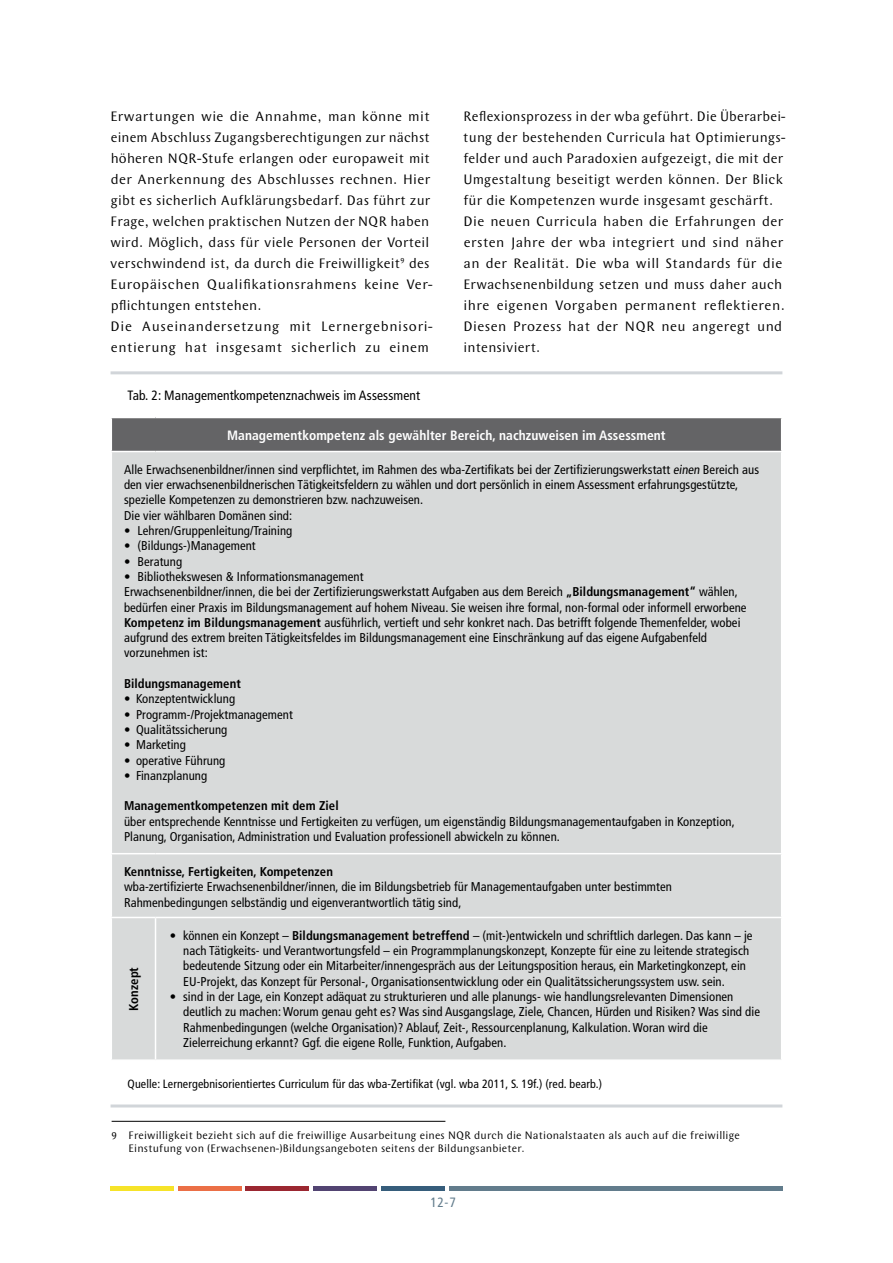
<style>
.page{position:relative;width:893px;height:1263px;background:#fff}
.page>*{position:absolute;margin:0;border:0;box-sizing:border-box;transform-origin:0 0}
.t1{font:14.25px/21px "Wunderlich";letter-spacing:.015em;color:#000}
.t2{font:700 condensed 13.5px "Frutiger LT Std";letter-spacing:.005em;color:#fff}
.t3{font:condensed 13.5px "Frutiger LT Std";letter-spacing:.01em;color:#000}
.t4{font:condensed 13.5px "Frutiger LT Std";color:#627c8c}
.t5{font:condensed 12.75px/15.3px "Frutiger LT Std";letter-spacing:.005em;color:#000}
.t6{font:700 condensed 12.75px "Frutiger LT Std";letter-spacing:.005em;color:#000}
.t7{font:condensed 12px "Frutiger LT Std";letter-spacing:.01em;color:#000}
.t8{font:11.25px/13.5px "Wunderlich";letter-spacing:.015em;color:#000}
.s1{font-weight:700}
</style>
<div class="page">
<div style="left:111px;top:1186px;width:63px;height:5px;background:#f6e329"></div>
<div style="left:178px;top:1186px;width:64px;height:5px;background:#eb6f46"></div>
<div style="left:246px;top:1186px;width:63px;height:5px;background:#9b2731"></div>
<div style="left:313px;top:1186px;width:64px;height:5px;background:#524472"></div>
<div style="left:381px;top:1186px;width:63px;height:5px;background:#365d7b"></div>
<div style="left:449px;top:1186px;width:333px;height:5px;background:#627c8c"></div>
<hr style="left:111px;top:371px;width:671px;height:3px;background:#d1d5d9">
<hr style="left:111px;top:1104px;width:671px;height:3px;background:#d1d5d9">
<div style="left:111px;top:417px;width:671px;height:34px;background:#646466"></div>
<div style="left:112px;top:452px;width:669px;height:607px;background:#d8dada"></div>
<hr style="left:111px;top:417px;width:45px;height:1px;background:#fff">
<hr style="left:111px;top:418px;width:1px;height:33px;background:#fff">
<hr style="left:156px;top:417px;width:626px;height:1px;background:#fff">
<hr style="left:781px;top:418px;width:1px;height:33px;background:#fff">
<hr style="left:111px;top:853px;width:45px;height:1px;background:#fff">
<hr style="left:156px;top:853px;width:626px;height:1px;background:#fff">
<hr style="left:111px;top:917px;width:45px;height:1px;background:#fff">
<hr style="left:156px;top:917px;width:626px;height:1px;background:#fff">
<hr style="left:155px;top:918px;width:1px;height:141px;background:#fff">
<hr style="left:112px;top:1121px;width:333px;height:1px;background:#000">
<p class="t1" style="left:110px;top:106px;width:324px">Erwartungen wie die Annahme, man könne mit einem Abschluss Zugangsberechtigungen zur nächst höheren NQR-Stufe erlangen oder europaweit mit der Anerkennung des Abschlusses rechnen. Hier gibt es sicherlich Aufklärungsbedarf. Das führt zur Frage, welchen praktischen Nutzen der NQR haben wird. Möglich, dass für viele Personen der Vorteil verschwindend ist, da durch die Freiwilligkeit<sup>9</sup> des Europäischen Qualifikationsrahmens keine Ver&shy;pflichtungen entstehen.<br>Die Auseinandersetzung mit Lernergebnisori&shy;entierung hat insgesamt sicherlich zu einem</p>
<p class="t1" style="left:463px;top:106px;width:324px">Reflexionsprozess in der wba geführt. Die Überarbei&shy;tung der bestehenden Curricula hat Optimierungs&shy;felder und auch Paradoxien aufgezeigt, die mit der Umgestaltung beseitigt werden können. Der Blick für die Kompetenzen wurde insgesamt geschärft.<br>Die neuen Curricula haben die Erfahrungen der ersten Jahre der wba integriert und sind näher an der Realität. Die wba will Standards für die Erwachsenenbildung setzen und muss daher auch ihre eigenen Vorgaben permanent reflektieren.<br>Diesen Prozess hat der NQR neu angeregt und intensiviert.</p>
<p class="t3" style="left:128px;top:387px;width:294px">Tab. 2: Managementkompetenznachweis im Assessment</p>
<p class="t2" style="left:227px;top:427px;width:440px">Managementkompetenz als gewählter Bereich, nachzuweisen im Assessment</p>
<p class="t5" style="left:124px;top:462px;width:636px">Alle Erwachsenenbildner/innen sind verpflichtet, im Rahmen des wba-Zertifikats bei der Zertifizierungswerkstatt einen Bereich aus den vier erwachsenenbildnerischen Tätigkeitsfeldern zu wählen und dort persönlich in einem Assessment erfahrungsgestützte, spezielle Kompetenzen zu demonstrieren bzw. nachzuweisen.<br>Die vier wählbaren Domänen sind:</p>
<p class="t5" style="left:124px;top:523px;width:170px">• Lehren/Gruppenleitung/Training</p>
<p class="t5" style="left:124px;top:538px;width:133px">• (Bildungs-)Management</p>
<p class="t5" style="left:124px;top:554px;width:60px">• Beratung</p>
<p class="t5" style="left:124px;top:569px;width:624px">• Bibliothekswesen &amp; Informationsmanagement<br>Erwachsenenbildner/innen, die bei der Zertifizierungswerkstatt Aufgaben aus dem Bereich <span class="s1">„Bildungsmanagement“</span> wählen, bedürfen einer Praxis im Bildungsmanagement auf hohem Niveau. Sie weisen ihre formal, non-formal oder informell erworbene <span class="s1">Kompetenz im Bildungsmanagement</span> ausführlich, vertieft und sehr konkret nach. Das betrifft folgende Themenfelder, wobei aufgrund des extrem breiten Tätigkeitsfeldes im Bildungsmanagement eine Einschränkung auf das eigene Aufgabenfeld vorzunehmen ist:</p>
<p class="t6" style="left:124px;top:676px;width:118px">Bildungsmanagement</p>
<p class="t5" style="left:124px;top:691px;width:113px">• Konzeptentwicklung</p>
<p class="t5" style="left:124px;top:707px;width:170px">• Programm-/Projektmanagement</p>
<p class="t5" style="left:124px;top:722px;width:105px">• Qualitätssicherung</p>
<p class="t5" style="left:124px;top:737px;width:63px">• Marketing</p>
<p class="t5" style="left:124px;top:752px;width:103px">• operative Führung</p>
<p class="t5" style="left:124px;top:768px;width:85px">• Finanzplanung</p>
<p class="t6" style="left:124px;top:798px;width:216px">Managementkompetenzen mit dem Ziel</p>
<p class="t5" style="left:124px;top:814px;width:612px">über entsprechende Kenntnisse und Fertigkeiten zu verfügen, um eigenständig Bildungsmanagementaufgaben in Konzeption,<br>Planung, Organisation, Administration und Evaluation professionell abwickeln zu können.</p>
<p class="t6" style="left:124px;top:864px;width:210px">Kenntnisse, Fertigkeiten, Kompetenzen</p>
<p class="t5" style="left:124px;top:879px;width:549px">wba-zertifizierte Erwachsenenbildner/innen, die im Bildungsbetrieb für Managementaufgaben unter bestimmten<br>Rahmenbedingungen selbständig und eigenverantwortlich tätig sind,</p>
<p class="t6" style="left:126px;top:1011px;width:45px;rotate:-90deg">Konzept</p>
<p class="t5" style="left:183px;top:928px;width:571px;text-indent:-13px">• können ein Konzept – <span class="s1">Bildungsmanagement betreffend</span> – (mit-)entwickeln und schriftlich darlegen. Das kann – je nach Tätigkeits- und Verantwortungsfeld – ein Programmplanungskonzept, Konzepte für eine zu leitende strategisch bedeutende Sitzung oder ein Mitarbeiter/innengespräch aus der Leitungsposition heraus, ein Marketingkonzept, ein EU-Projekt, das Konzept für Personal-, Organisationsentwicklung oder ein Qualitätssicherungssystem usw. sein.</p>
<p class="t5" style="left:183px;top:989px;width:578px;text-indent:-13px">• sind in der Lage, ein Konzept adäquat zu strukturieren und alle planungs- wie handlungsrelevanten Dimensionen deutlich zu machen: Worum genau geht es? Was sind Ausgangslage, Ziele, Chancen, Hürden und Risiken? Was sind die Rahmenbedingungen (welche Organisation)? Ablauf, Zeit-, Ressourcenplanung, Kalkulation. Woran wird die Zielerreichung erkannt? Ggf. die eigene Rolle, Funktion, Aufgaben.</p>
<p class="t7" style="left:128px;top:1076px;width:476px">Quelle: Lernergebnisorientiertes Curriculum für das wba-Zertifikat (vgl. wba 2011, S. 19f.) (red. bearb.)</p>
<p class="t8" style="left:129px;top:1128px;width:613px;text-indent:-17px">9 Freiwilligkeit bezieht sich auf die freiwillige Ausarbeitung eines NQR durch die Nationalstaaten als auch auf die freiwillige<br>Einstufung von (Erwachsenen-)Bildungsangeboten seitens der Bildungsanbieter.</p>
<p class="t4" style="left:430px;top:1195px;width:27px">12-7</p>
</div>
